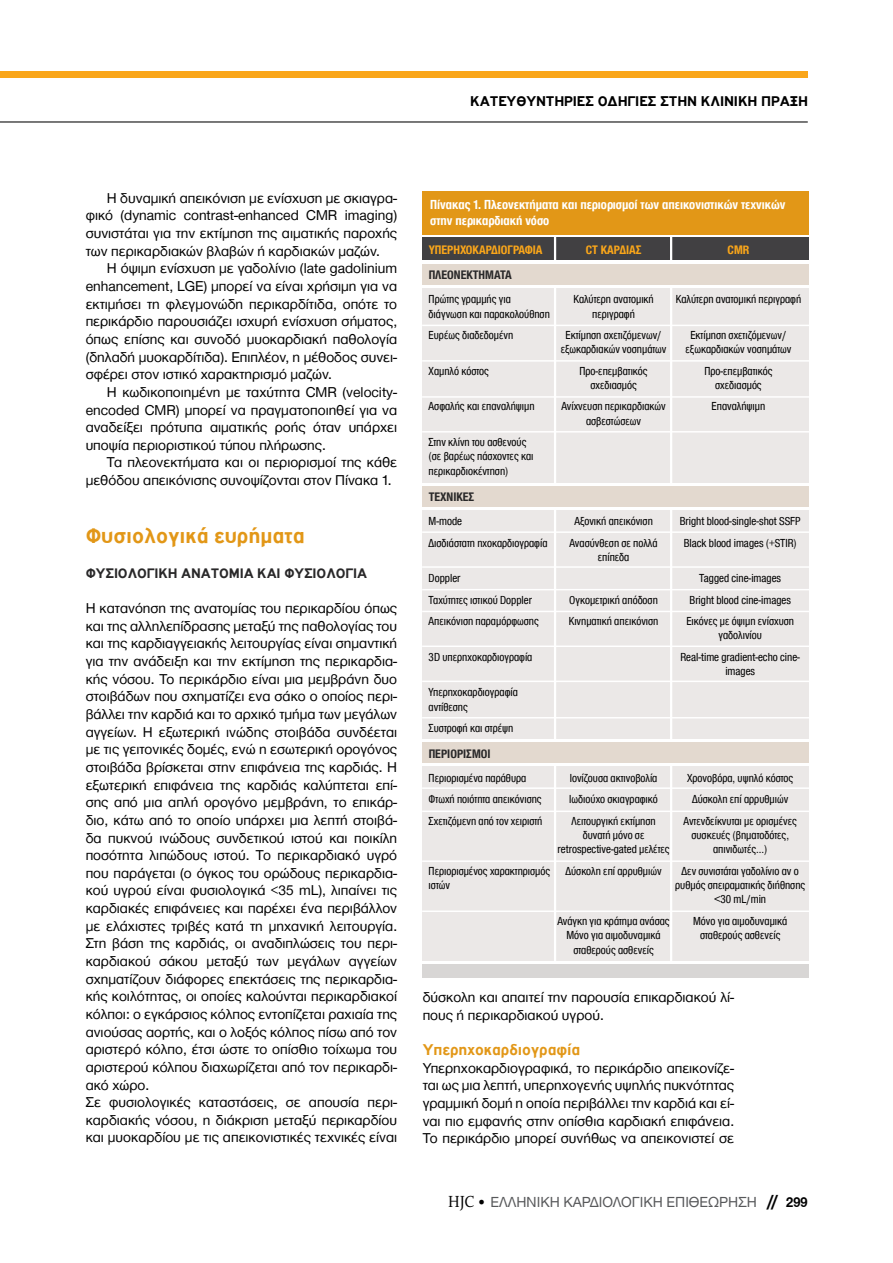
<style>
.page{position:relative;width:893px;height:1263px;background:#fff}
.page>*{position:absolute;margin:0;border:0;box-sizing:border-box;transform-origin:0 0}
.t1{font:700 22.5px "PF Highway Gothic";color:#e29717}
.t2{font:700 16.5px "PF Highway Gothic";color:#e29717}
.t3{font:15px "Helvetica Neue Greek";color:#58595b}
.t4{font:700 15px "PF Highway Gothic";color:#000}
.t5{font:14.7px/17.7px "Helvetica Neue Greek";color:#000;text-align:justify}
.t6{font:700 14.7px "PF Highway Gothic";color:#292829}
.t7{font:700 condensed 13.5px/16.2px "Helvetica Neue Greek";color:#fff}
.t8{font:700 condensed 12.75px "Helvetica Neue Greek";color:#292829}
.t9{font:700 condensed 12.75px "Helvetica Neue Greek";color:#faa61a}
.t10{font:condensed 12px/14.4px "Helvetica Neue Greek";color:#000;text-align:center}
.s1{font-family:"PF Archive Pro";font-size:16.5px;color:#000}
.s2{color:#000}
.s3{font-family:"Futura TGR";font-weight:700;font-size:16.5px;color:#000}
.s4{font-weight:700;color:#000}
</style>
<div class="page">
<hr style="left:0;top:121px;width:808px;height:1px;background:#000">
<div style="left:0;top:72px;width:808px;height:6px;background:#faa61a"></div>
<div style="left:422px;top:510px;width:387px;height:229px;background:#ebe8e7"></div>
<div style="left:422px;top:766px;width:387px;height:195px;background:#ebe8e7"></div>
<hr style="left:422px;top:531px;width:388px;height:2px;background:#fff">
<hr style="left:422px;top:566px;width:388px;height:2px;background:#fff">
<hr style="left:422px;top:589px;width:388px;height:1px;background:#fff">
<hr style="left:422px;top:611px;width:388px;height:1px;background:#fff">
<hr style="left:422px;top:645px;width:388px;height:2px;background:#fff">
<hr style="left:422px;top:681px;width:388px;height:1px;background:#fff">
<hr style="left:422px;top:717px;width:388px;height:1px;background:#fff">
<hr style="left:422px;top:787px;width:388px;height:2px;background:#fff">
<hr style="left:422px;top:810px;width:388px;height:2px;background:#fff">
<hr style="left:422px;top:860px;width:388px;height:2px;background:#fff">
<hr style="left:422px;top:910px;width:388px;height:2px;background:#fff">
<div style="left:422px;top:288px;width:387px;height:194px;background:#ebe8e7"></div>
<div style="left:422px;top:238px;width:387px;height:22px;background:#414042"></div>
<div style="left:422px;top:964px;width:387px;height:14px;background:#d8d6d5"></div>
<div style="left:422px;top:191px;width:387px;height:44px;background:#e29717"></div>
<hr style="left:670px;top:237px;width:2px;height:724px;background:#fff">
<hr style="left:554px;top:237px;width:2px;height:724px;background:#fff">
<div style="left:422px;top:264px;width:387px;height:20px;background:#e3d9cf"></div>
<div style="left:422px;top:486px;width:387px;height:20px;background:#e3d9cf"></div>
<div style="left:422px;top:742px;width:387px;height:21px;background:#e3d9cf"></div>
<hr style="left:422px;top:325px;width:388px;height:1px;background:#fff">
<hr style="left:422px;top:360px;width:388px;height:2px;background:#fff">
<hr style="left:422px;top:396px;width:388px;height:2px;background:#fff">
<hr style="left:422px;top:431px;width:388px;height:1px;background:#fff">
<p class="t4" style="left:470px;top:93px;width:75px">ΚΑΤΕΥΘΥΝΤΗΡΙΕΣ</p>
<p class="t4" style="left:598px;top:93px;width:10px">ΟΔΗΓΙΕΣ</p>
<p class="t4" style="left:660px;top:93px;width:10px">ΣΤΗΝ</p>
<p class="t4" style="left:701px;top:93px;width:28px">ΚΛΙΝΙΚΗ</p>
<p class="t4" style="left:761px;top:93px;width:46px">ΠΡΑΞΗ</p>
<p class="t5" style="left:86px;top:189px;width:313px;text-indent:21px">Η δυναμική απεικόνιση με ενίσχυση με σκιαγρα&shy;φικό (dynamic contrast-enhanced CMR imaging) συνιστάται για την εκτίμηση της αιματικής παροχής των περικαρδιακών βλαβών ή καρδιακών μαζών.</p>
<p class="t5" style="left:86px;top:260px;width:313px;text-indent:21px">Η όψιμη ενίσχυση με γαδολίνιο (late gadolinium enhancement, LGE) μπορεί να είναι χρήσιμη για να εκτιμήσει τη φλεγμονώδη περικαρδίτιδα, οπότε το περικάρδιο παρουσιάζει ισχυρή ενίσχυση σήματος, όπως επίσης και συνοδό μυοκαρδιακή παθολογία (δηλαδή μυοκαρδίτιδα). Επιπλέον, η μέθοδος συνει&shy;σφέρει στον ιστικό χαρακτηρισμό μαζών.</p>
<p class="t5" style="left:86px;top:383px;width:313px;text-indent:21px">Η κωδικοποιημένη με ταχύτητα CMR (velocity&shy;encoded CMR) μπορεί να πραγματοποιηθεί για να αναδείξει πρότυπα αιματικής ροής όταν υπάρχει υποψία περιοριστικού τύπου πλήρωσης.</p>
<p class="t5" style="left:86px;top:454px;width:313px;text-indent:21px">Τα πλεονεκτήματα και οι περιορισμοί της κάθε μεθόδου απεικόνισης συνοψίζονται στον Πίνακα 1.</p>
<h1 class="t1" style="left:86px;top:523px;width:220px">Φυσιολογικά ευρήματα</h1>
<p class="t6" style="left:86px;top:565px;width:152px">Φυσιολογική ανατομία</p>
<p class="t6" style="left:257px;top:565px;width:104px">και φυσιολογία</p>
<p class="t5" style="left:86px;top:599px;width:313px;text-align:left">Η κατανόηση της ανατομίας του περικαρδίου όπως και της αλληλεπίδρασης μεταξύ της παθολογίας του και της καρδιαγγειακής λειτουργίας είναι σημαντική για την ανάδειξη και την εκτίμηση της περικαρδια&shy;κής νόσου. Το περικάρδιο είναι μια μεμβράνη δυο στοιβάδων που σχηματίζει ενα σάκο ο οποίος περι&shy;βάλλει την καρδιά και το αρχικό τμήμα των μεγάλων αγγείων. Η εξωτερική ινώδης στοιβάδα συνδέεται με τις γειτονικές δομές, ενώ η εσωτερική ορογόνος στοιβάδα βρίσκεται στην επιφάνεια της καρδιάς. Η εξωτερική επιφάνεια της καρδιάς καλύπτεται επί&shy;σης από μια απλή ορογόνο μεμβράνη, το επικάρ&shy;διο, κάτω από το οποίο υπάρχει μια λεπτή στοιβά&shy;δα πυκνού ινώδους συνδετικού ιστού και ποικίλη ποσότητα λιπώδους ιστού. Το περικαρδιακό υγρό που παράγεται (ο όγκος του ορώδους περικαρδια&shy;κού υγρού είναι φυσιολογικά &lt;35 mL), λιπαίνει τις καρδιακές επιφάνειες και παρέχει ένα περιβάλλον με ελάχιστες τριβές κατά τη μηχανική λειτουργία.<br>Στη βάση της καρδιάς, οι αναδιπλώσεις του περι&shy;καρδιακού σάκου μεταξύ των μεγάλων αγγείων σχηματίζουν διάφορες επεκτάσεις της περικαρδια&shy;κής κοιλότητας, οι οποίες καλούνται περικαρδιακοί κόλποι: ο εγκάρσιος κόλπος εντοπίζεται ραχιαία της ανιούσας αορτής, και ο λοξός κόλπος πίσω από τον αριστερό κόλπο, έτσι ώστε το οπίσθιο τοίχωμα του αριστερού κόλπου διαχωρίζεται από τον περικαρδι&shy;ακό χώρο.<br>Σε φυσιολογικές καταστάσεις, σε απουσία περι&shy;καρδιακής νόσου, η διάκριση μεταξύ περικαρδίου και μυοκαρδίου με τις απεικονιστικές τεχνικές είναι</p>
<p class="t7" style="left:430px;top:196px;width:357px">Πίνακας 1. Πλεονεκτήματα και περιορισμοί των απεικονιστικών τεχνικών στην περικαρδιακή νόσο</p>
<p class="t9" style="left:429px;top:243px;width:115px">υπερηχοκαρδιογραφία</p>
<p class="t9" style="left:586px;top:243px;width:57px">CT καρδιάς</p>
<p class="t9" style="left:728px;top:243px;width:23px">CMR</p>
<p class="t8" style="left:429px;top:268px;width:85px">Πλεονεκτήματα</p>
<p class="t10" style="left:429px;top:292px;width:123px;text-align:left">Πρώτης γραμμής για διάγνωση και παρακολούθηση</p>
<p class="t10" style="left:429px;top:328px;width:86px">Ευρέως διαδεδομένη</p>
<p class="t10" style="left:429px;top:363px;width:62px">Χαμηλό κόστος</p>
<p class="t10" style="left:429px;top:399px;width:107px">Ασφαλής και επαναλήψιμη</p>
<p class="t10" style="left:429px;top:435px;width:106px;text-align:left">Στην κλίνη του ασθενούς (σε βαρέως πάσχοντες και περικαρδιοκέντηση)</p>
<p class="t8" style="left:429px;top:490px;width:47px">Τεχνικές</p>
<p class="t10" style="left:429px;top:511px;width:120px;line-height:21.3px;text-align:left">M-mode<br>Δισδιάστατη ηχοκαρδιογραφία</p>
<p class="t10" style="left:429px;top:568px;width:112px;line-height:21.3px;text-align:left">Doppler<br>Ταχύτητες ιστικού Doppler<br>Απεικόνιση παραμόρφωσης</p>
<p class="t10" style="left:429px;top:649px;width:105px">3D υπερηχοκαρδιογραφία</p>
<p class="t10" style="left:429px;top:685px;width:91px;text-align:left">Yπερηχοκαρδιογραφία αντίθεσης</p>
<p class="t10" style="left:429px;top:721px;width:86px">Συστροφή και στρέψη</p>
<p class="t8" style="left:429px;top:747px;width:62px">Περιορισμοί</p>
<p class="t10" style="left:573px;top:292px;width:82px">Καλύτερη ανατομική περιγραφή</p>
<p class="t10" style="left:561px;top:328px;width:107px">Εκτίμηση σχετιζόμενων/ εξωκαρδιακών νοσημάτων</p>
<p class="t10" style="left:579px;top:363px;width:70px">Προ-επεμβατικός σχεδιασμός</p>
<p class="t10" style="left:561px;top:399px;width:106px">Ανίχνευση περικαρδιακών ασβεστώσεων</p>
<p class="t10" style="left:676px;top:292px;width:127px">Καλύτερη ανατομική περιγραφή</p>
<p class="t10" style="left:686px;top:328px;width:107px">Εκτίμηση σχετιζόμενων/ εξωκαρδιακών νοσημάτων</p>
<p class="t10" style="left:704px;top:363px;width:70px">Προ-επεμβατικός σχεδιασμός</p>
<p class="t10" style="left:712px;top:399px;width:55px">Επαναλήψιμη</p>
<p class="t10" style="left:570px;top:511px;width:89px;line-height:21.3px">Αξονική απεικόνιση<br>Ανασύνθεση σε πολλά</p>
<p class="t10" style="left:598px;top:550px;width:33px">επίπεδα</p>
<p class="t10" style="left:569px;top:589px;width:91px;line-height:21.3px;text-align:left">Ογκομετρική απόδοση<br>Κινηματική απεικόνιση</p>
<p class="t10" style="left:680px;top:511px;width:122px;line-height:21.3px">Bright blood-single-shot SSFP<br>Black blood images (+STIR)</p>
<p class="t10" style="left:686px;top:568px;width:109px;line-height:21.3px">Tagged cine-images<br>Bright blood cine-images<br>Εικόνες με όψιμη ενίσχυση</p>
<p class="t10" style="left:680px;top:625px;width:121px;line-height:21.3px">γαδολινίου<br>Real-time gradient-echo cine-</p>
<p class="t10" style="left:725px;top:664px;width:31px">images</p>
<p class="t10" style="left:429px;top:767px;width:115px;line-height:21.3px;text-align:left">Περιορισμένα παράθυρα<br>Φτωχή ποιότητα απεικόνισης<br>Σχετιζόμενη από τον χειριστή</p>
<p class="t10" style="left:429px;top:863px;width:123px;text-align:left">Περιορισμένος χαρακτηρισμός ιστών</p>
<p class="t10" style="left:569px;top:767px;width:90px;line-height:21.3px;text-align:justify">Ιονίζουσα ακτινοβολία Ιωδιούχο σκιαγραφικό Λειτουργική εκτίμηση</p>
<p class="t10" style="left:558px;top:828px;width:113px">δυνατή μόνο σε retrospective-gated μελέτες</p>
<p class="t10" style="left:565px;top:863px;width:98px">Δύσκολη επί αρρυθμιών</p>
<p class="t10" style="left:557px;top:913px;width:114px">Ανάγκη για κράτημα ανάσας<br>Μόνο για αιμοδυναμικά σταθερούς ασθενείς</p>
<p class="t10" style="left:684px;top:767px;width:115px;line-height:21.3px">Χρονοβόρα, υψηλό κόστος<br>Δύσκολη επί αρρυθμιών<br>Αντενδείκνυται με ορισμένες</p>
<p class="t10" style="left:691px;top:828px;width:99px">συσκευές (βηματοδότες, απινιδωτές...)</p>
<p class="t10" style="left:675px;top:863px;width:132px">Δεν συνιστάται γαδολίνιο αν ο ρυθμός σπειραματικής διήθησης &lt;30 mL/min</p>
<p class="t10" style="left:693px;top:913px;width:96px">Μόνο για αιμοδυναμικά σταθερούς ασθενείς</p>
<p class="t5" style="left:423px;top:988px;width:313px">δύσκολη και απαιτεί την παρουσία επικαρδιακού λί&shy;πους ή περικαρδιακού υγρού.</p>
<p class="t2" style="left:423px;top:1041px;width:159px">Yπερηχοκαρδιογραφία</p>
<p class="t5" style="left:423px;top:1059px;width:313px">Υπερηχοκαρδιογραφικά, το περικάρδιο απεικονίζε&shy;ται ως μια λεπτή, υπερηχογενής υψηλής πυκνότητας γραμμική δομή η οποία περιβάλλει την καρδιά και εί&shy;ναι πιο εμφανής στην οπίσθια καρδιακή επιφάνεια.<br>Το περικάρδιο μπορεί συνήθως να απεικονιστεί σε</p>
<p class="t3" style="left:448px;top:1194px;width:361px"><span class="s1">HJC</span> <span class="s2">•</span> EΛΛΗΝΙΚΗ ΚΑΡΔΙΟΛΟΓΙΚΗ ΕΠΙΘΕΩΡΗΣΗ <span class="s3">//</span> <span class="s4">299</span></p>
</div>
